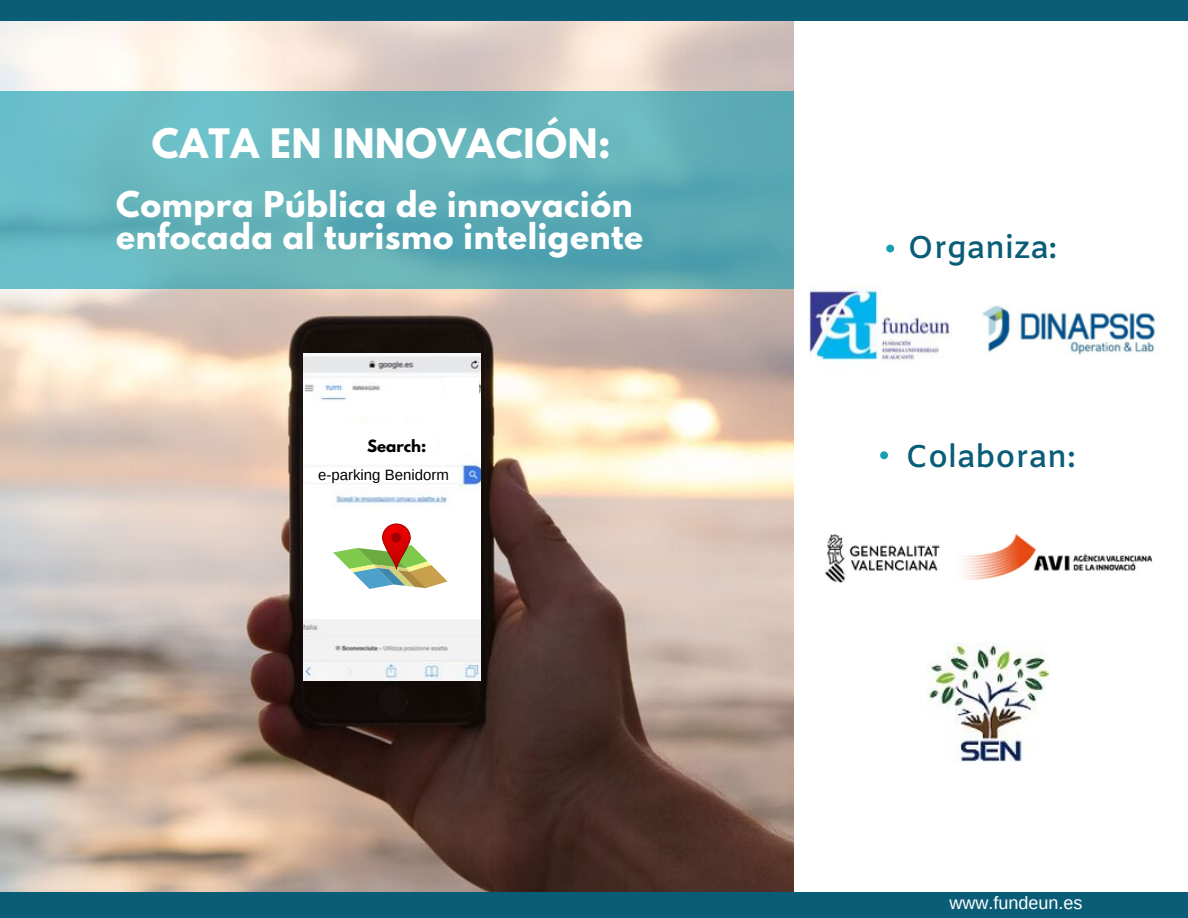
<style>
.page{position:relative;width:1188px;height:918px;background:#fff}
.page>*{position:absolute;margin:0;border:0;box-sizing:border-box;transform-origin:0 0}
.t1{font:700 36px "League Spartan";letter-spacing:.02em;color:#fff}
.t2{font:700 31.5px/32.7px "League Spartan";letter-spacing:.02em;color:#fff}
.t3{font:600 31.5px "Amiko";color:#095d77}
.t4{font:18px "Arimo";color:#fff}
.t5{font:15px "Arimo";color:#000}
.t6{font:700 15px "League Spartan";color:#000}
</style>
<div class="page">
<img style="left:0;top:20px;width:793px;height:872px">
<div style="left:0;top:0;width:1188px;height:20px;background:#095d77"></div>
<div style="left:0;top:892px;width:1188px;height:26px;background:#095d77"></div>
<img style="left:928px;top:643px;width:120px;height:118px">
<svg style="left:886px;top:245px;width:8px;height:7px"></svg>
<svg style="left:880px;top:451px;width:8px;height:8px"></svg>
<img style="left:825px;top:534px;width:328px;height:49px">
<svg style="left:0;top:91px;width:793px;height:197px;background:#62b2ba"></svg>
<img style="left:808px;top:286px;width:143px;height:74px">
<img style="left:982px;top:305px;width:175px;height:50px">
<img style="left:304px;top:354px;width:176px;height:327px">
<svg style="left:383px;top:524px;width:27px;height:45px"></svg>
<div style="left:382px;top:524px;width:28px;height:45px;border:1px solid #a00000;border-radius:14px"></div>
<svg style="left:333px;top:533px;width:115px;height:56px"></svg>
<div style="left:446px;top:378px;width:33px;height:33px;background:#fff"></div>
<hr style="left:445px;top:378px;width:1px;height:32px;background:#fff">
<hr style="left:446px;top:377px;width:32px;height:1px;background:#fff">
<div style="left:347px;top:424px;width:89px;height:33px;background:#fff"></div>
<hr style="left:346px;top:424px;width:1px;height:32px;background:#fff">
<hr style="left:436px;top:424px;width:1px;height:32px;background:#fff">
<hr style="left:347px;top:423px;width:89px;height:1px;background:#fff">
<p class="t1" style="left:152px;top:125px;width:460px">CATA EN INNOVACIÓN:</p>
<p class="t2" style="left:116px;top:192px;width:529px">Compra Pública de innovación enfocada al turismo inteligente</p>
<p class="t6" style="left:367px;top:438px;width:61px">Search:</p>
<p class="t5" style="left:318px;top:467px;width:132px">e-parking Benidorm</p>
<p class="t3" style="left:908px;top:229px;width:151px">Organiza:</p>
<p class="t3" style="left:905px;top:438px;width:172px">Colaboran:</p>
<p class="t4" style="left:949px;top:892px;width:135px">www.fundeun.es</p>
</div>
